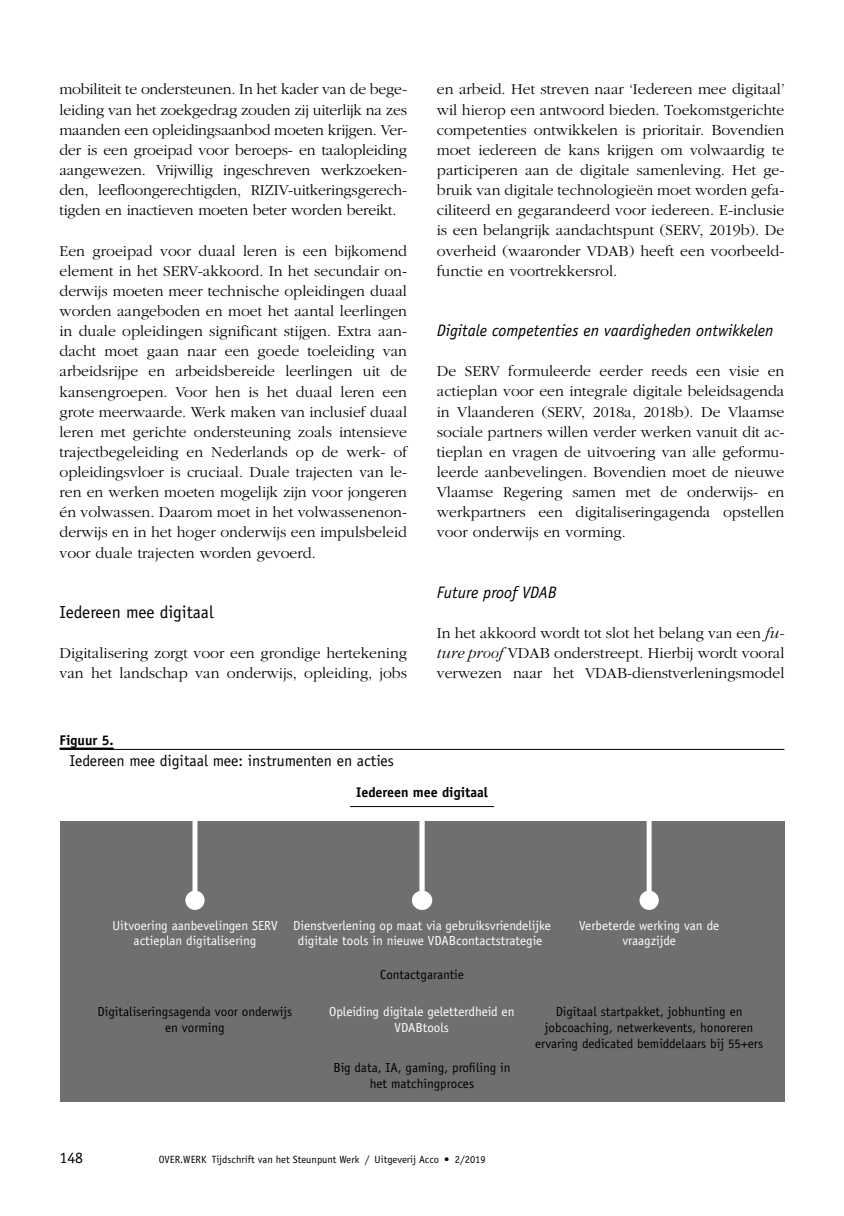
<style>
.page{position:relative;width:844px;height:1216px;background:#fff}
.page>*{position:absolute;margin:0;border:0;box-sizing:border-box;transform-origin:0 0}
.t1{font:17.5px "Officina Sans Std";color:#000}
.t2{font:italic 16.62px "Officina Sans Std";color:#000}
.t3{font:300 15.75px/20.1px "Garamond";color:#000;text-align:justify}
.t4{font:15.75px "Officina Sans Std";color:#000}
.t5{font:700 14px "Officina Sans Std";color:#000}
.t6{font:13.12px/15.8px "Officina Sans Std";color:#000;text-align:center}
.t7{font:13.12px/15.8px "Officina Sans Std";color:#fff;text-align:center}
.t8{font:10.5px "Officina Sans Std";color:#000}
.s1{font-style:italic}
</style>
<div class="page">
<hr style="left:60px;top:747px;width:54px;height:2px;background:#000">
<hr style="left:60px;top:749px;width:724px;height:1px;background:#000">
<div style="left:60px;top:821px;width:724px;height:280px;background:#706f6f"></div>
<svg style="left:639px;top:821px;width:19px;height:88px"></svg>
<svg style="left:185px;top:821px;width:19px;height:88px"></svg>
<svg style="left:412px;top:821px;width:20px;height:88px"></svg>
<hr style="left:350px;top:806px;width:144px;height:1px;background:#000">
<p class="t3" style="left:59px;top:80px;width:349px">mobiliteit te ondersteunen. In het kader van de bege&shy;leiding van het zoekgedrag zouden zij uiterlijk na zes maanden een opleidingsaanbod moeten krijgen. Ver&shy;der is een groeipad voor beroeps- en taalopleiding aangewezen. Vrijwillig ingeschreven werkzoeken&shy;den, leefloongerechtigden, RIZIV-uitkeringsgerech&shy;tigden en inactieven moeten beter worden bereikt.</p>
<p class="t3" style="left:59px;top:241px;width:349px">Een groeipad voor duaal leren is een bijkomend element in het SERV-akkoord. In het secundair on&shy;derwijs moeten meer technische opleidingen duaal worden aangeboden en moet het aantal leerlingen in duale opleidingen significant stijgen. Extra aan&shy;dacht moet gaan naar een goede toeleiding van arbeidsrijpe en arbeidsbereide leerlingen uit de kansengroepen. Voor hen is het duaal leren een grote meerwaarde. Werk maken van inclusief duaal leren met gerichte ondersteuning zoals intensieve trajectbegeleiding en Nederlands op de werk- of opleidingsvloer is cruciaal. Duale trajecten van le&shy;ren en werken moeten mogelijk zijn voor jongeren én volwassen. Daarom moet in het volwassenenon&shy;derwijs en in het hoger onderwijs een impulsbeleid voor duale trajecten worden gevoerd.</p>
<p class="t1" style="left:59px;top:601px;width:155px">Iedereen mee digitaal</p>
<p class="t3" style="left:59px;top:643px;width:349px">Digitalisering zorgt voor een grondige hertekening van het landschap van onderwijs, opleiding, jobs</p>
<p class="t3" style="left:437px;top:80px;width:349px">en arbeid. Het streven naar ‘Iedereen mee digitaal’ wil hierop een antwoord bieden. Toekomstgerichte competenties ontwikkelen is prioritair. Bovendien moet iedereen de kans krijgen om volwaardig te participeren aan de digitale samenleving. Het ge&shy;bruik van digitale technologieën moet worden gefa&shy;ciliteerd en gegarandeerd voor iedereen. E-inclusie is een belangrijk aandachtspunt (SERV, 2019b). De overheid (waaronder VDAB) heeft een voorbeeld&shy;functie en voortrekkersrol.</p>
<p class="t2" style="left:437px;top:321px;width:338px">Digitale competenties en vaardigheden ontwikkelen</p>
<p class="t3" style="left:437px;top:361px;width:349px">De SERV formuleerde eerder reeds een visie en actieplan voor een integrale digitale beleidsagenda in Vlaanderen (SERV, 2018a, 2018b). De Vlaamse sociale partners willen verder werken vanuit dit ac&shy;tieplan en vragen de uitvoering van alle geformu&shy;leerde aanbevelingen. Bovendien moet de nieuwe Vlaamse Regering samen met de onderwijs- en werkpartners een digitaliseringagenda opstellen voor onderwijs en vorming.</p>
<p class="t2" style="left:437px;top:582px;width:121px">Future proof VDAB</p>
<p class="t3" style="left:437px;top:623px;width:349px">In het akkoord wordt tot slot het belang van een <span class="s1">fu&shy;ture proof</span> VDAB onderstreept. Hierbij wordt vooral verwezen naar het VDAB-dienstverleningsmodel</p>
<p class="t5" style="left:60px;top:732px;width:55px">Figuur 5.</p>
<p class="t4" style="left:69px;top:751px;width:326px">Iedereen mee digitaal mee: instrumenten en acties</p>
<p class="t5" style="left:356px;top:783px;width:133px">Iedereen mee digitaal</p>
<p class="t7" style="left:112px;top:917px;width:167px">Uitvoering aanbevelingen SERV actieplan digitalisering</p>
<p class="t7" style="left:293px;top:917px;width:259px">Dienstverlening op maat via gebruiksvriendelijke digitale tools in nieuwe VDABcontactstrategie</p>
<p class="t6" style="left:380px;top:966px;width:85px">Contactgarantie</p>
<p class="t7" style="left:579px;top:917px;width:141px">Verbeterde werking van de vraagzijde</p>
<p class="t6" style="left:98px;top:1004px;width:196px">Digitaliseringsagenda voor onderwijs en vorming</p>
<p class="t7" style="left:329px;top:1004px;width:187px">Opleiding digitale geletterdheid en<br>VDABtools</p>
<p class="t6" style="left:333px;top:1059px;width:178px">Big data, IA, gaming, profiling in het matchingproces</p>
<p class="t6" style="left:535px;top:1004px;width:229px">Digitaal startpakket, jobhunting en jobcoaching, netwerkevents, honoreren ervaring dedicated bemiddelaars bij 55+ers</p>
<p class="t4" style="left:59px;top:1148px;width:25px">148</p>
<p class="t8" style="left:159px;top:1153px;width:328px">OVER.WERK Tijdschrift van het Steunpunt Werk / Uitgeverij Acco • 2/2019</p>
</div>
